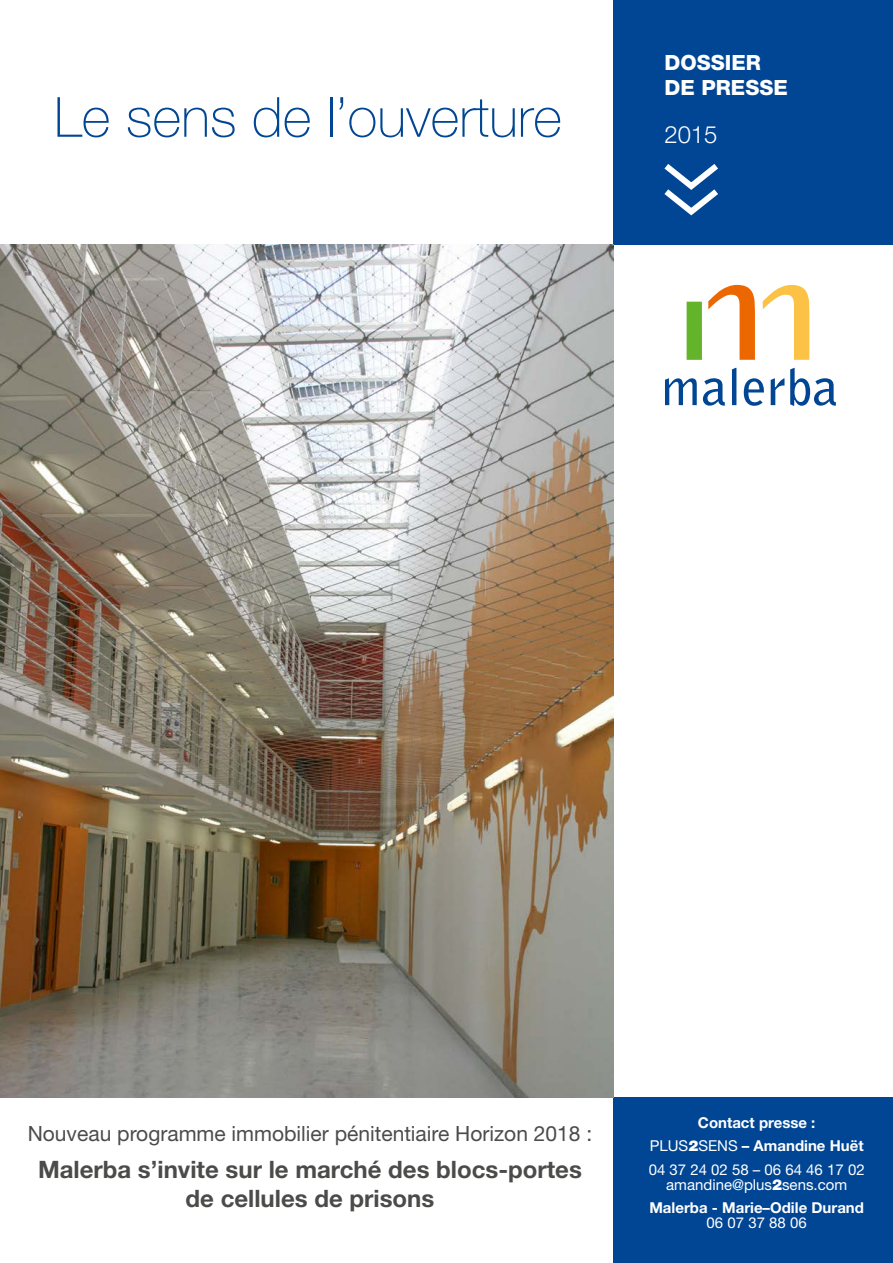
<style>
.page{position:relative;width:893px;height:1263px;background:#fff}
.page>*{position:absolute;margin:0;border:0;box-sizing:border-box;transform-origin:0 0}
.t1{font:100 55.35px "Helvetica Neue";color:#004694}
.t2{font:700 24px/28.8px "Helvetica Neue";color:#4b4b4a;text-align:center}
.t3{font:300 23.85px "Helvetica Neue";color:#fff}
.t4{font:21px "Helvetica Neue";color:#4b4b4a}
.t5{font:800 21px/25.2px "Helvetica Neue";color:#fff}
.t6{font:15px/23.5px "Helvetica Neue LT Std";color:#fff;text-align:center}
.t7{font:700 15px/23.5px "Helvetica Neue LT Std";color:#fff;text-align:center}
.s1{font-weight:700}
.s2{font-weight:900}
.s3{font-weight:400}
</style>
<div class="page">
<div style="left:614px;top:0;width:279px;height:244px;background:#004694"></div>
<div style="left:614px;top:1097px;width:279px;height:166px;background:#004694"></div>
<svg style="left:664px;top:164px;width:54px;height:52px"></svg>
<svg style="left:665px;top:378px;width:32px;height:27px"></svg>
<svg style="left:703px;top:378px;width:22px;height:28px"></svg>
<svg style="left:732px;top:368px;width:4px;height:37px"></svg>
<svg style="left:744px;top:378px;width:20px;height:28px"></svg>
<svg style="left:771px;top:378px;width:13px;height:27px"></svg>
<svg style="left:790px;top:368px;width:46px;height:38px"></svg>
<div style="left:687px;top:302px;width:15px;height:58px;background:#63b32b"></div>
<svg style="left:708px;top:285px;width:47px;height:75px"></svg>
<svg style="left:763px;top:285px;width:46px;height:75px"></svg>
<img style="left:0;top:244px;width:614px;height:853px">
<h1 class="t1" style="left:54px;top:85px;width:509px">Le sens de l’ouverture</h1>
<h3 class="t5" style="left:664px;top:50px;width:125px">DOSSIER<br>DE PRESSE</h3>
<h3 class="t3" style="left:664px;top:120px;width:55px">2015</h3>
<h3 class="t4" style="left:28px;top:1121px;width:566px">Nouveau programme immobilier pénitentiaire Horizon 2018 :</h3>
<h2 class="t2" style="left:38px;top:1155px;width:545px">Malerba s’invite sur le marché des blocs-portes de cellules de prisons</h2>
<p class="t6" style="left:649px;top:1110px;width:217px"><span class="s1">Contact presse :<br></span>PLUS<span class="s2">2</span>SENS <span class="s1">– Amandine Huët<br></span>04 37 24 02 58 – 06 64 46 17 02</p>
<p class="t7" style="left:649px;top:1172px;width:216px"><span class="s3">amandine@plus</span><span class="s2">2</span><span class="s3">sens.com<br></span>Malerba - Marie–Odile Durand</p>
<p class="t6" style="left:707px;top:1211px;width:102px">06 07 37 88 06</p>
</div>
